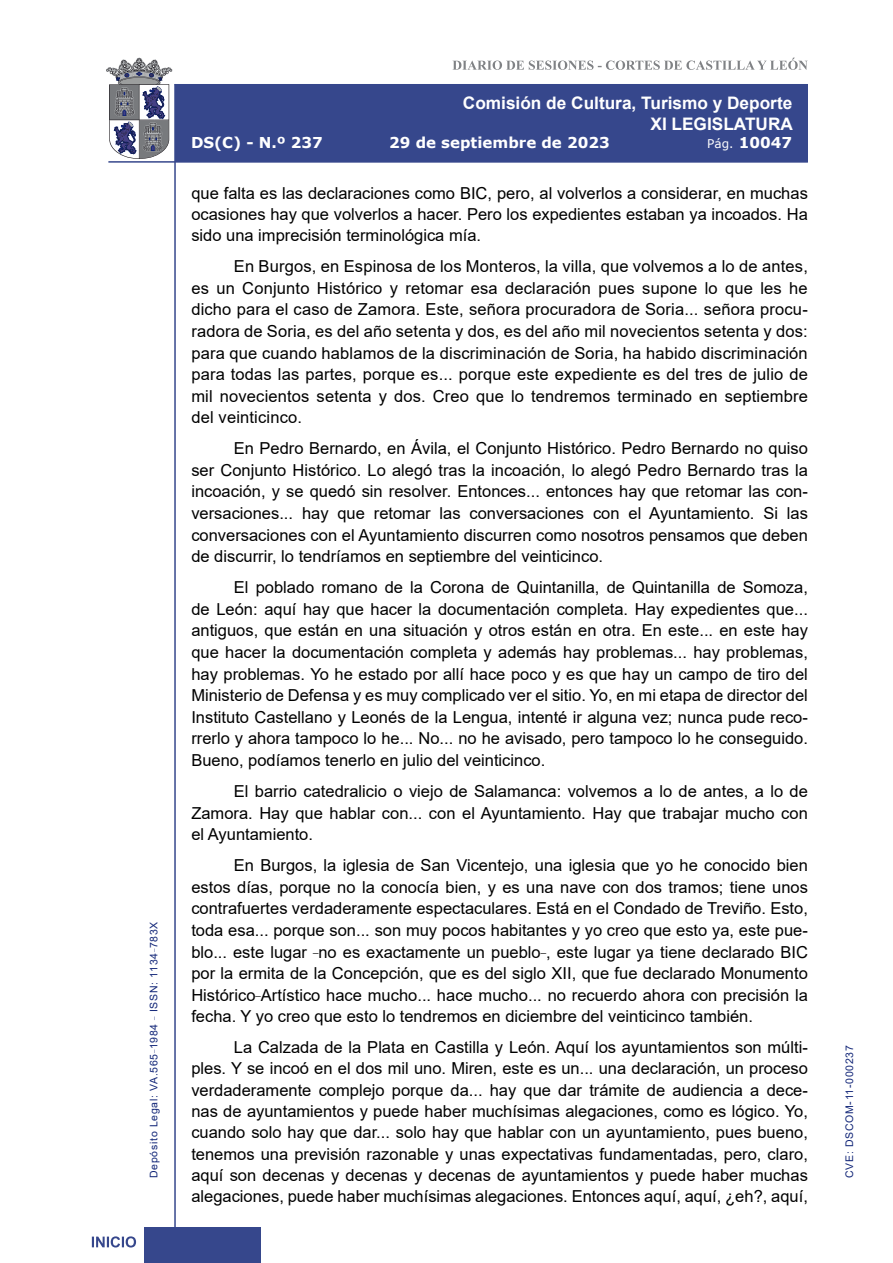
<style>
.page{position:relative;width:893px;height:1263px;background:#fff}
.page>*{position:absolute;margin:0;border:0;box-sizing:border-box;transform-origin:0 0}
.t1{font:700 17.25px/20.7px "Arial";color:#fff;text-align:right}
.t2{font:16.5px/21.6px "Arial";color:#000;text-align:justify}
.t3{font:700 15px "Verdana";color:#fff}
.t4{font:10.5px "Arial";letter-spacing:.065em;color:#122678}
.s1{font-weight:400;font-size:12px}
</style>
<div class="page">
<svg style="left:452px;top:58px;width:356px;height:12px"></svg>
<hr style="left:174px;top:84px;width:2px;height:1179px;background:#36478c">
<div style="left:144px;top:1227px;width:117px;height:36px;background:#36478c"></div>
<div style="left:175px;top:84px;width:633px;height:78px;background:#36478c"></div>
<hr style="left:108px;top:161px;width:700px;height:2px;background:#36478c">
<svg style="left:92px;top:1236px;width:44px;height:11px"></svg>
<svg style="left:106px;top:58px;width:66px;height:101px"></svg>
<p class="t4" style="left:146px;top:1178px;width:258px;rotate:-90deg">Depósito Legal: VA.565<sup>_</sup>1984 <sup>_</sup> ISSN: 1134<sup>_</sup>783X</p>
<p class="t1" style="left:463px;top:93px;width:332px">Comisión de Cultura, Turismo y Deporte<br>XI LEGISLATURA</p>
<p class="t3" style="left:191px;top:132px;width:133px">DS(C) - N.º 237</p>
<p class="t3" style="left:389px;top:132px;width:222px">29 de septiembre de 2023</p>
<p class="t3" style="left:707px;top:132px;width:86px"><span class="s1">Pág.</span> 10047</p>
<p class="t2" style="left:191px;top:183px;width:618px;line-height:21px">que falta es las declaraciones como BIC, pero, al volverlos a considerar, en muchas ocasiones hay que volverlos a hacer. Pero los expedientes estaban ya incoados. Ha sido una imprecisión terminológica mía.</p>
<p class="t2" style="left:191px;top:255px;width:618px;text-indent:43px">En Burgos, en Espinosa de los Monteros, la villa, que volvemos a lo de antes, es un Conjunto Histórico y retomar esa declaración pues supone lo que les he dicho para el caso de Zamora. Este, señora procuradora de Soria... señora procu&shy;radora de Soria, es del año setenta y dos, es del año mil novecientos setenta y dos: para que cuando hablamos de la discriminación de Soria, ha habido discriminación para todas las partes, porque es... porque este expediente es del tres de julio de mil novecientos setenta y dos. Creo que lo tendremos terminado en septiembre del veinticinco.</p>
<p class="t2" style="left:191px;top:438px;width:618px;text-indent:43px">En Pedro Bernardo, en Ávila, el Conjunto Histórico. Pedro Bernardo no quiso ser Conjunto Histórico. Lo alegó tras la incoación, lo alegó Pedro Bernardo tras la incoación, y se quedó sin resolver. Entonces... entonces hay que retomar las con&shy;versaciones... hay que retomar las conversaciones con el Ayuntamiento. Si las conversaciones con el Ayuntamiento discurren como nosotros pensamos que deben de discurrir, lo tendríamos en septiembre del veinticinco.</p>
<p class="t2" style="left:191px;top:576px;width:618px;text-indent:43px">El poblado romano de la Corona de Quintanilla, de Quintanilla de Somoza, de León: aquí hay que hacer la documentación completa. Hay expedientes que... antiguos, que están en una situación y otros están en otra. En este... en este hay que hacer la documentación completa y además hay problemas... hay problemas, hay problemas. Yo he estado por allí hace poco y es que hay un campo de tiro del Ministerio de Defensa y es muy complicado ver el sitio. Yo, en mi etapa de director del Instituto Castellano y Leonés de la Lengua, intenté ir alguna vez; nunca pude reco&shy;rrerlo y ahora tampoco lo he... No... no he avisado, pero tampoco lo he conseguido.<br>Bueno, podíamos tenerlo en julio del veinticinco.</p>
<p class="t2" style="left:191px;top:780px;width:618px;text-indent:43px">El barrio catedralicio o viejo de Salamanca: volvemos a lo de antes, a lo de Zamora. Hay que hablar con... con el Ayuntamiento. Hay que trabajar mucho con el Ayuntamiento.</p>
<p class="t2" style="left:191px;top:854px;width:618px;text-indent:43px">En Burgos, la iglesia de San Vicentejo, una iglesia que yo he conocido bien estos días, porque no la conocía bien, y es una nave con dos tramos; tiene unos contrafuertes verdaderamente espectaculares. Está en el Condado de Treviño. Esto, toda esa... porque son... son muy pocos habitantes y yo creo que esto ya, este pue&shy;blo... este lugar <sup>_</sup>no es exactamente un pueblo<sup>_</sup>, este lugar ya tiene declarado BIC por la ermita de la Concepción, que es del siglo XII, que fue declarado Monumento Histórico<sup>_</sup>Artístico hace mucho... hace mucho... no recuerdo ahora con precisión la fecha. Y yo creo que esto lo tendremos en diciembre del veinticinco también.</p>
<p class="t2" style="left:191px;top:1036px;width:618px;text-indent:43px">La Calzada de la Plata en Castilla y León. Aquí los ayuntamientos son múlti&shy;ples. Y se incoó en el dos mil uno. Miren, este es un... una declaración, un proceso verdaderamente complejo porque da... hay que dar trámite de audiencia a dece&shy;nas de ayuntamientos y puede haber muchísimas alegaciones, como es lógico. Yo, cuando solo hay que dar... solo hay que hablar con un ayuntamiento, pues bueno, tenemos una previsión razonable y unas expectativas fundamentadas, pero, claro, aquí son decenas y decenas y decenas de ayuntamientos y puede haber muchas alegaciones, puede haber muchísimas alegaciones. Entonces aquí, aquí, ¿eh?, aquí,</p>
<p class="t4" style="left:842px;top:1178px;width:134px;rotate:-90deg">CVE: DSCOM-11-000237</p>
</div>
